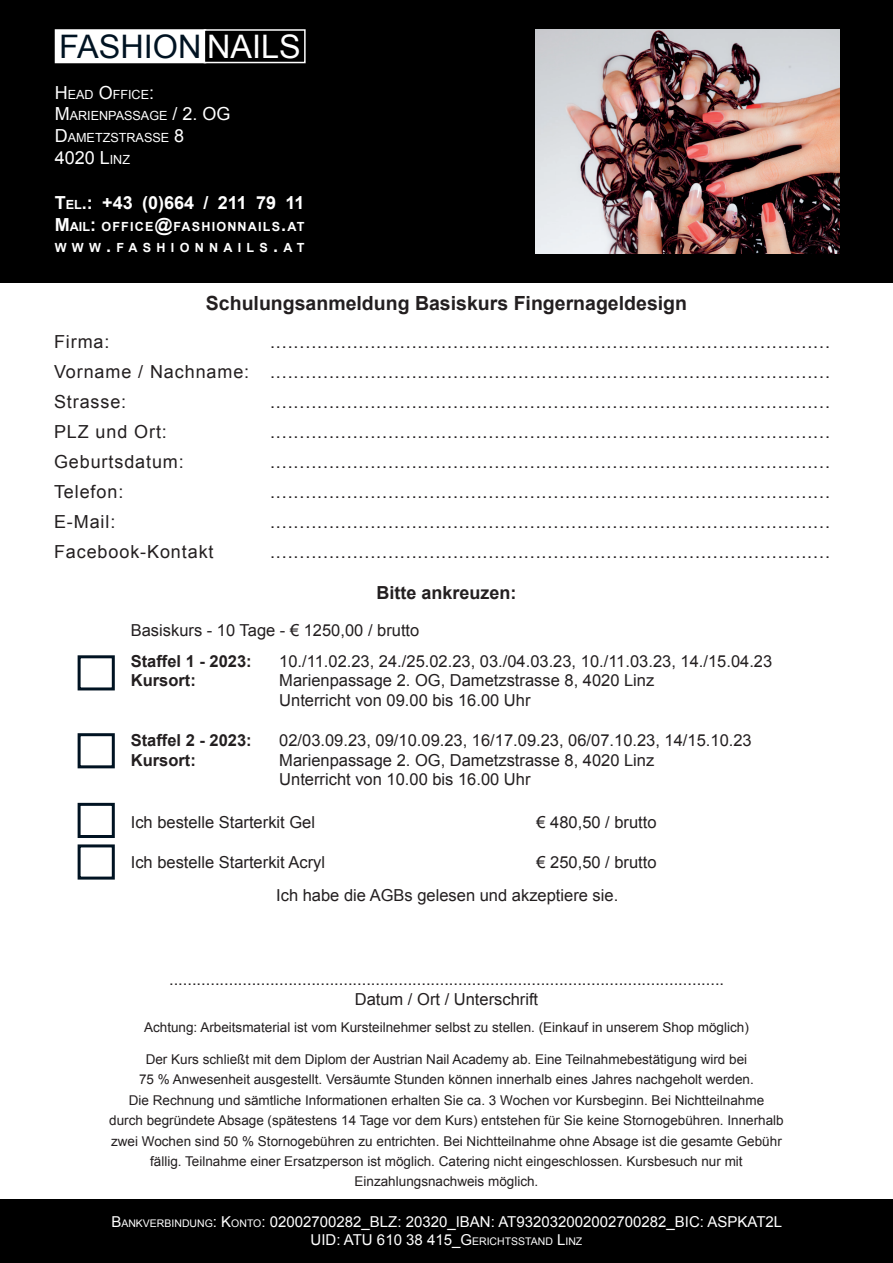
<style>
.page{position:relative;width:893px;height:1263px;background:#fff}
.page>*{position:absolute;margin:0;border:0;box-sizing:border-box;transform-origin:0 0}
.t1{font:32.4px "Arial";color:#001322}
.Absatzformat_1{font:700 19.5px "Arial";color:#231f20}
.Absatzformat_1-2{font:18px "Arial";letter-spacing:.05em;color:#231f20}
.Absatzformat_2{font:700 18px "Arial";color:#fff}
.t2{font:700 18px "Arial";color:#231f20}
.Absatzformat_1-3{font:18px "Arial";color:#fff}
.Absatzformat_1-4{font:16.5px "Arial";color:#231f20}
.Absatzformat_2-2{font:16.5px "Arial";color:#231f20}
.Absatzformat_1-5{font:700 16.5px "Arial";color:#231f20}
.Absatzformat_2-3{font:15px "Arial";color:#fff}
.Absatzformat_2-4{font:13.5px "Arial";color:#231f20}
.Absatzformat_1-6{font:12.6px "Arial";color:#fff}
.Absatzformat_2-5{font:700 12.6px "Arial";letter-spacing:.095em;color:#fff}
.Absatzformat_2-6{font:700 12.6px "Arial";letter-spacing:.415em;color:#fff}
.Absatzformat_2-7{font:10.5px "Arial";color:#fff}
.s1{color:#fff}
.s2{font-size:18px}
.s3{font-size:12.6px}
.s4{font-size:10.5px}
.s5{font-size:15px}
</style>
<div class="page">
<div style="left:78px;top:655px;width:37px;height:35px;border:3px solid #001322"></div>
<div style="left:78px;top:803px;width:37px;height:35px;border:3px solid #001322"></div>
<div style="left:78px;top:844px;width:37px;height:35px;border:3px solid #001322"></div>
<div style="left:0;top:0;width:893px;height:283px;background:#000"></div>
<img style="left:535px;top:29px;width:305px;height:225px">
<div style="left:55px;top:29px;width:151px;height:34px;background:#fff;border:2px solid #fff"></div>
<div style="left:204px;top:29px;width:102px;height:34px;background:#000;border:2px solid #fff"></div>
<div style="left:0;top:1199px;width:893px;height:64px;background:#000"></div>
<div style="left:78px;top:733px;width:37px;height:35px;border:3px solid #001322"></div>
<h1 class="t1" style="left:59px;top:25px;width:243px">FASHION <span class="s1">NAILS</span></h1>
<p class="Absatzformat_1-6" style="left:55px;top:86px;width:101px"><span class="s2">H</span>EAD <span class="s2">O</span>FFICE<span class="s2">:</span></p>
<p class="Absatzformat_1-6" style="left:55px;top:108px;width:175px"><span class="s2">M</span>ARIENPASSAGE <span class="s2">/ 2. OG</span></p>
<p class="Absatzformat_1-6" style="left:55px;top:129px;width:131px"><span class="s2">D</span>AMETZSTRASSE <span class="s2">8</span></p>
<p class="Absatzformat_1-3" style="left:55px;top:145px;width:77px">4020 L<span class="s3">INZ</span></p>
<p class="Absatzformat_2" style="left:55px;top:191px;width:251px">T<span class="s3">EL</span>.: +43 (0)664 / 211 79 11</p>
<p class="Absatzformat_2-5" style="left:55px;top:218px;width:251px"><span class="s2">M</span>AIL<span class="s2">:</span> OFFICE<span class="s2">@</span>FASHIONNAILS<span class="s2">.</span>AT</p>
<p class="Absatzformat_2-6" style="left:55px;top:240px;width:251px">WWW<span class="s2">.</span>FASHIONNAILS<span class="s2">.</span>AT</p>
<p class="Absatzformat_1" style="left:206px;top:290px;width:483px">Schulungsanmeldung Basiskurs Fingernageldesign</p>
<p class="Absatzformat_1-2" style="left:54px;top:330px;width:57px">Firma:</p>
<p class="Absatzformat_1-2" style="left:270px;top:330px;width:561px">...............................................................................................</p>
<p class="Absatzformat_1-2" style="left:54px;top:360px;width:777px">Vorname / Nachname: ...............................................................................................</p>
<p class="Absatzformat_1-2" style="left:54px;top:390px;width:74px">Strasse:</p>
<p class="Absatzformat_1-2" style="left:270px;top:390px;width:561px">...............................................................................................</p>
<p class="Absatzformat_1-2" style="left:54px;top:420px;width:114px">PLZ und Ort:</p>
<p class="Absatzformat_1-2" style="left:270px;top:420px;width:561px">...............................................................................................</p>
<p class="Absatzformat_1-2" style="left:54px;top:450px;width:131px">Geburtsdatum:</p>
<p class="Absatzformat_1-2" style="left:270px;top:450px;width:561px">...............................................................................................</p>
<p class="Absatzformat_1-2" style="left:54px;top:480px;width:71px">Telefon:</p>
<p class="Absatzformat_1-2" style="left:270px;top:480px;width:561px">...............................................................................................</p>
<p class="Absatzformat_1-2" style="left:54px;top:510px;width:63px">E-Mail:</p>
<p class="Absatzformat_1-2" style="left:270px;top:510px;width:561px">...............................................................................................</p>
<p class="Absatzformat_1-2" style="left:54px;top:540px;width:161px">Facebook-Kontakt</p>
<p class="Absatzformat_1-2" style="left:270px;top:540px;width:561px">...............................................................................................</p>
<p class="t2" style="left:376px;top:580px;width:142px">Bitte ankreuzen:</p>
<p class="Absatzformat_1-4" style="left:131px;top:619px;width:290px">Basiskurs - 10 Tage - € 1250,00 / brutto</p>
<p class="Absatzformat_1-5" style="left:131px;top:650px;width:123px">Staffel 1 - 2023:</p>
<p class="Absatzformat_1-4" style="left:279px;top:650px;width:494px">10./11.02.23, 24./25.02.23, 03./04.03.23, 10./11.03.23, 14./15.04.23</p>
<p class="Absatzformat_1-5" style="left:131px;top:670px;width:67px">Kursort:</p>
<p class="Absatzformat_1-4" style="left:279px;top:670px;width:377px">Marienpassage 2. OG, Dametzstrasse 8, 4020 Linz</p>
<p class="Absatzformat_1-4" style="left:279px;top:690px;width:253px">Unterricht von 09.00 bis 16.00 Uhr</p>
<p class="Absatzformat_1-5" style="left:131px;top:729px;width:123px">Staffel 2 - 2023:</p>
<p class="Absatzformat_1-4" style="left:279px;top:729px;width:474px">02/03.09.23, 09/10.09.23, 16/17.09.23, 06/07.10.23, 14/15.10.23</p>
<p class="Absatzformat_1-5" style="left:131px;top:749px;width:67px">Kursort:</p>
<p class="Absatzformat_1-4" style="left:279px;top:749px;width:377px">Marienpassage 2. OG, Dametzstrasse 8, 4020 Linz</p>
<p class="Absatzformat_1-4" style="left:279px;top:769px;width:253px">Unterricht von 10.00 bis 16.00 Uhr</p>
<p class="Absatzformat_1-4" style="left:131px;top:811px;width:186px">Ich bestelle Starterkit Gel</p>
<p class="Absatzformat_1-4" style="left:536px;top:811px;width:122px">€ 480,50 / brutto</p>
<p class="Absatzformat_1-4" style="left:131px;top:851px;width:196px">Ich bestelle Starterkit Acryl</p>
<p class="Absatzformat_1-4" style="left:536px;top:851px;width:122px">€ 250,50 / brutto</p>
<p class="Absatzformat_1-4" style="left:276px;top:884px;width:344px">Ich habe die AGBs gelesen und akzeptiere sie.</p>
<p class="Absatzformat_2-2" style="left:169px;top:969px;width:557px">.........................................................................................................................</p>
<p class="Absatzformat_2-2" style="left:355px;top:989px;width:185px">Datum / Ort / Unterschrift</p>
<p class="Absatzformat_2-4" style="left:144px;top:1018px;width:606px">Achtung: Arbeitsmaterial ist vom Kursteilnehmer selbst zu stellen. (Einkauf in unserem Shop möglich)</p>
<p class="Absatzformat_2-4" style="left:146px;top:1050px;width:603px">Der Kurs schließt mit dem Diplom der Austrian Nail Academy ab. Eine Teilnahmebestätigung wird bei</p>
<p class="Absatzformat_2-4" style="left:139px;top:1070px;width:616px">75 % Anwesenheit ausgestellt. Versäumte Stunden können innerhalb eines Jahres nachgeholt werden.</p>
<p class="Absatzformat_2-4" style="left:129px;top:1091px;width:637px">Die Rechnung und sämtliche Informationen erhalten Sie ca. 3 Wochen vor Kursbeginn. Bei Nichtteilnahme</p>
<p class="Absatzformat_2-4" style="left:109px;top:1111px;width:676px">durch begründete Absage (spätestens 14 Tage vor dem Kurs) entstehen für Sie keine Stornogebühren. Innerhalb</p>
<p class="Absatzformat_2-4" style="left:111px;top:1132px;width:672px">zwei Wochen sind 50 % Stornogebühren zu entrichten. Bei Nichtteilnahme ohne Absage ist die gesamte Gebühr</p>
<p class="Absatzformat_2-4" style="left:150px;top:1152px;width:594px">fällig. Teilnahme einer Ersatzperson ist möglich. Catering nicht eingeschlossen. Kursbesuch nur mit</p>
<p class="Absatzformat_2-4" style="left:355px;top:1173px;width:185px">Einzahlungsnachweis möglich.</p>
<p class="Absatzformat_2-3" style="left:111px;top:1212px;width:607px">B<span class="s4">ANKVERBINDUNG</span>: K<span class="s4">ONTO</span>: 02002700282_BLZ: 20320_I BAN : AT932032002002700282_BIC : ASPKAT</p>
<p class="Absatzformat_2-3" style="left:765px;top:1212px;width:18px">2L</p>
<p class="Absatzformat_2-3" style="left:311px;top:1230px;width:44px">UID : ATU</p>
<p class="Absatzformat_2-7" style="left:377px;top:1234px;width:207px"><span class="s5">610 38 415_G</span> ERICHTSSTAND <span class="s5">L</span>INZ</p>
</div>
